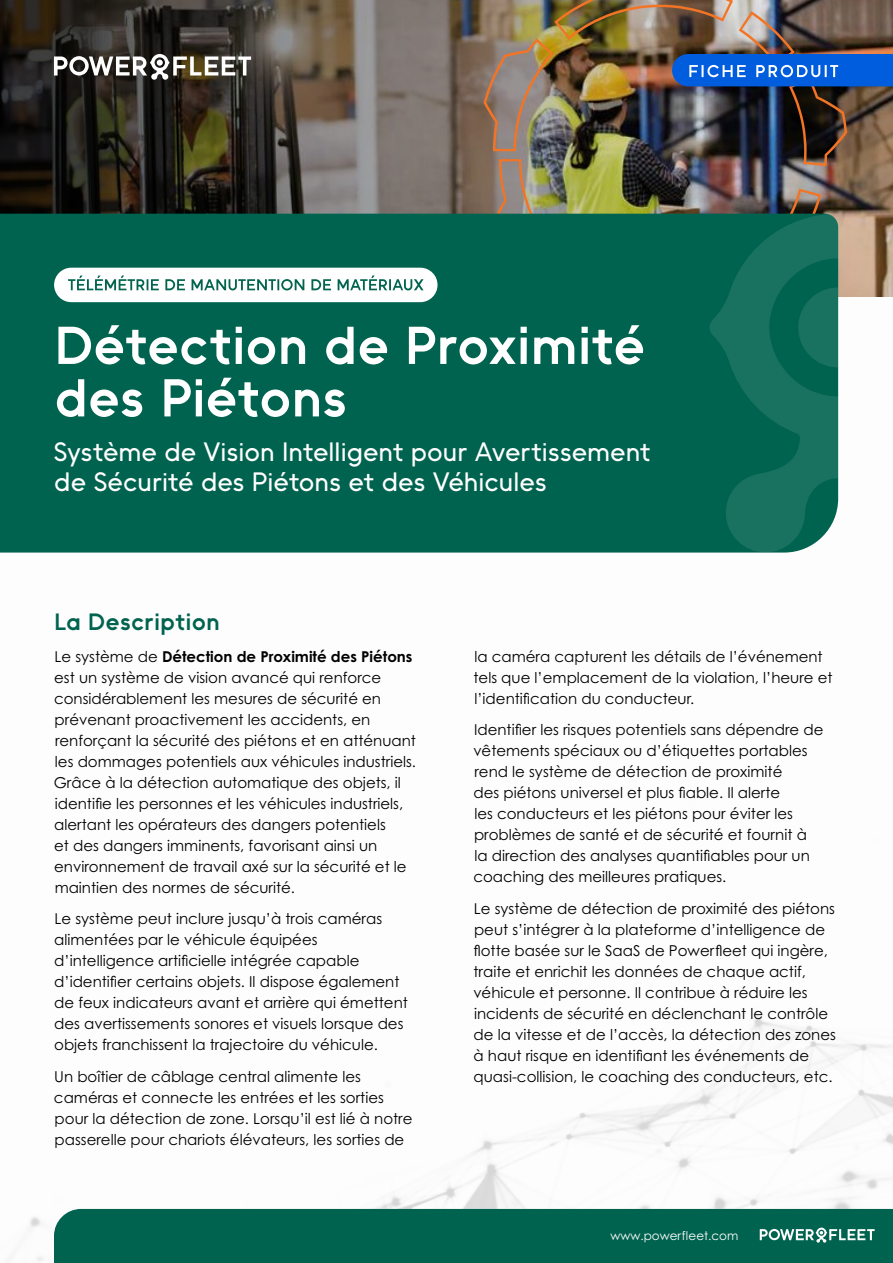
<style>
.page{position:relative;width:893px;height:1263px;background:#fff}
.page>*{position:absolute;margin:0;border:0;box-sizing:border-box;transform-origin:0 0}
.t1{font:700 54px/52.5px "II Vorkurs";letter-spacing:-.01em;color:#fff}
.t2{font:500 27px/30px "II Vorkurs";letter-spacing:-.005em;color:#fff}
.t3{font:700 24px "II Vorkurs";color:#00634f}
.t4{font:15px/21px "Century Gothic Pro";color:#000}
.t5{font:12px "Century Gothic Pro";color:#fff}
.s1{font-weight:700}
</style>
<div class="page">
<img style="left:0;top:552px;width:893px;height:709px">
<svg style="left:0;top:0;width:483px;height:214px"></svg>
<svg style="left:54px;top:54px;width:197px;height:26px"></svg>
<div style="left:0;top:214px;width:483px;height:338px;background:#00634f"></div>
<img style="left:483px;top:0;width:410px;height:552px">
<div style="left:54px;top:1209px;width:839px;height:54px;background:#00634f"></div>
<svg style="left:760px;top:1228px;width:115px;height:15px"></svg>
<div style="left:54px;top:268px;width:383px;height:34px;background:#fff;border-radius:17px"></div>
<svg style="left:68px;top:275px;width:356px;height:15px"></svg>
<h1 class="t1" style="left:54px;top:318px;width:593px">Détection de Proximité des Piétons</h1>
<h2 class="t2" style="left:54px;top:436px;width:599px">Système de Vision Intelligent pour Avertissement de Sécurité des Piétons et des Véhicules</h2>
<h3 class="t3" style="left:54px;top:608px;width:167px">La Description</h3>
<p class="t4" style="left:54px;top:645px;width:364px">Le système de <span class="s1">Détection de Proximité des Piétons </span>est un système de vision avancé qui renforce considérablement les mesures de sécurité en prévenant proactivement les accidents, en renforçant la sécurité des piétons et en atténuant les dommages potentiels aux véhicules industriels.<br>Grâce à la détection automatique des objets, il identifie les personnes et les véhicules industriels, alertant les opérateurs des dangers potentiels<br>et des dangers imminents, favorisant ainsi un environnement de travail axé sur la sécurité et le maintien des normes de sécurité.</p>
<p class="t4" style="left:54px;top:908px;width:355px">Le système peut inclure jusqu’à trois caméras alimentées par le véhicule équipées d’intelligence artificielle intégrée capable d’identifier certains objets. Il dispose également de feux indicateurs avant et arrière qui émettent des avertissements sonores et visuels lorsque des objets franchissent la trajectoire du véhicule.</p>
<p class="t4" style="left:54px;top:1065px;width:360px">Un boîtier de câblage central alimente les caméras et connecte les entrées et les sorties pour la détection de zone. Lorsqu’il est lié à notre passerelle pour chariots élévateurs, les sorties de</p>
<p class="t4" style="left:473px;top:645px;width:361px">la caméra capturent les détails de l’événement tels que l’emplacement de la violation, l’heure et l’identification du conducteur.</p>
<p class="t4" style="left:473px;top:719px;width:352px">Identifier les risques potentiels sans dépendre de vêtements spéciaux ou d’étiquettes portables rend le système de détection de proximité<br>des piétons universel et plus fiable. Il alerte<br>les conducteurs et les piétons pour éviter les problèmes de santé et de sécurité et fournit à<br>la direction des analyses quantifiables pour un coaching des meilleures pratiques.</p>
<p class="t4" style="left:473px;top:897px;width:364px">Le système de détection de proximité des piétons peut s’intégrer à la plateforme d’intelligence de flotte basée sur le SaaS de Powerfleet qui ingère, traite et enrichit les données de chaque actif, véhicule et personne. Il contribue à réduire les incidents de sécurité en déclenchant le contrôle de la vitesse et de l’accès, la détection des zones à haut risque en identifiant les événements de quasi-collision, le coaching des conducteurs, etc.</p>
<p class="t5" style="left:610px;top:1229px;width:130px">www.powerfleet.com</p>
</div>
